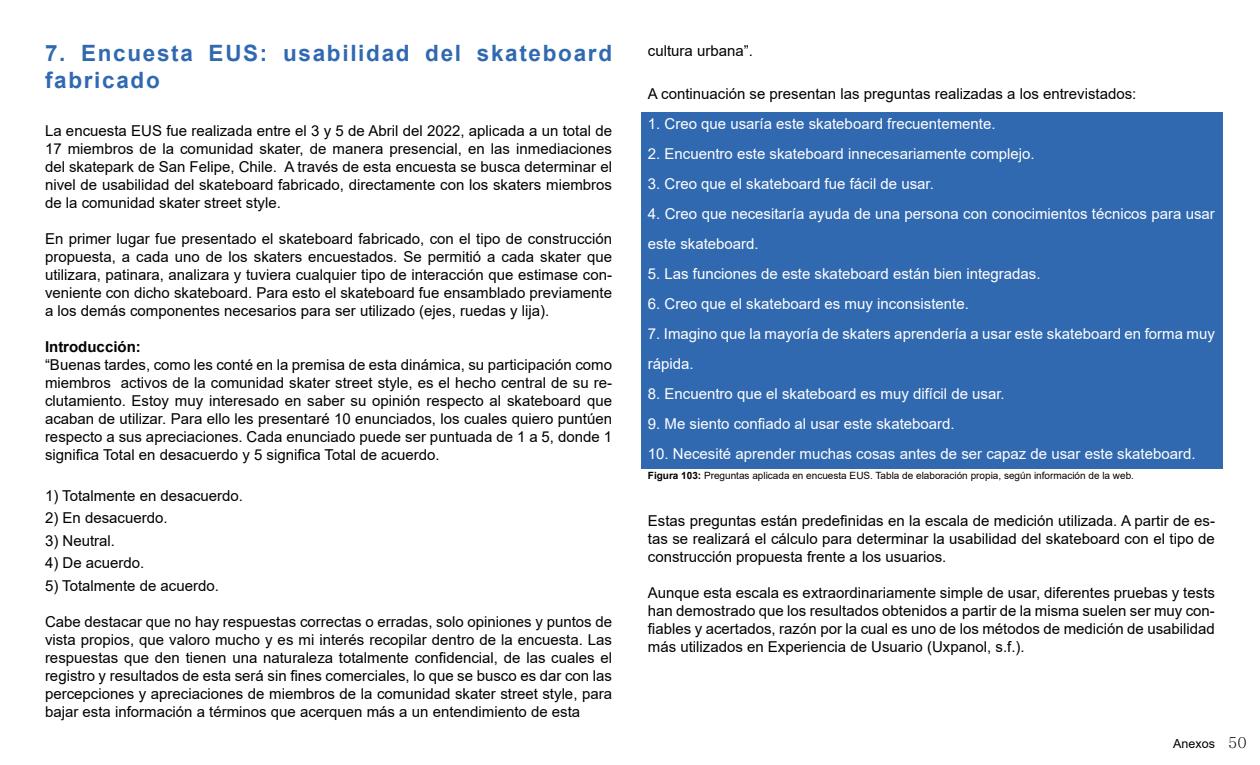
<style>
.page{position:relative;width:1260px;height:765px;background:#fff}
.page>*{position:absolute;margin:0;border:0;box-sizing:border-box;transform-origin:0 0}
.t1{font:700 22.5px/27px "Arial";letter-spacing:.075em;color:#3169b1}
.t2{font:15px/18px "Arial";color:#000;text-align:justify}
.t3{font:15px/30px "Arial";color:#fff}
.t4{font:700 15px "Arial";color:#000}
.t5{font:12.5px "Arial";color:#000}
.t6{font:10px "Arial";color:#000}
.s1{font-weight:700}
.s2{font-family:"Adobe Myungjo Std";font-weight:500;font-size:15px}
</style>
<div class="page">
<div style="left:641px;top:112px;width:582px;height:357px;background:#3169b1"></div>
<h1 class="t1" style="left:45px;top:40px;width:569px">7. Encuesta EUS: usabilidad del skateboard fabricado</h1>
<p class="t2" style="left:45px;top:122px;width:569px">La encuesta EUS fue realizada entre el 3 y 5 de Abril del 2022, aplicada a un total de 17 miembros de la comunidad skater, de manera presencial, en las inmediaciones del skatepark de San Felipe, Chile. A través de esta encuesta se busca determinar el nivel de usabilidad del skateboard fabricado, directamente con los skaters miembros de la comunidad skater street style.</p>
<p class="t2" style="left:45px;top:230px;width:569px">En primer lugar fue presentado el skateboard fabricado, con el tipo de construcción propuesta, a cada uno de los skaters encuestados. Se permitió a cada skater que utilizara, patinara, analizara y tuviera cualquier tipo de interacción que estimase con&shy;veniente con dicho skateboard. Para esto el skateboard fue ensamblado previamente a los demás componentes necesarios para ser utilizado (ejes, ruedas y lija).</p>
<p class="t4" style="left:45px;top:337px;width:97px">Introducción:</p>
<p class="t2" style="left:45px;top:356px;width:569px">“Buenas tardes, como les conté en la premisa de esta dinámica, su participación como miembros activos de la comunidad skater street style, es el hecho central de su re&shy;clutamiento. Estoy muy interesado en saber su opinión respecto al skateboard que acaban de utilizar. Para ello les presentaré 10 enunciados, los cuales quiero puntúen respecto a sus apreciaciones. Cada enunciado puede ser puntuada de 1 a 5, donde 1 significa Total en desacuerdo y 5 significa Total de acuerdo.</p>
<p class="t2" style="left:45px;top:487px;width:200px">1) Totalmente en desacuerdo.</p>
<p class="t2" style="left:45px;top:509px;width:124px">2) En desacuerdo.</p>
<p class="t2" style="left:45px;top:532px;width:72px">3) Neutral.</p>
<p class="t2" style="left:45px;top:554px;width:101px">4) De acuerdo.</p>
<p class="t2" style="left:45px;top:577px;width:175px">5) Totalmente de acuerdo.</p>
<p class="t2" style="left:45px;top:613px;width:569px">Cabe destacar que no hay respuestas correctas o erradas, solo opiniones y puntos de vista propios, que valoro mucho y es mi interés recopilar dentro de la encuesta. Las respuestas que den tienen una naturaleza totalmente confidencial, de las cuales el registro y resultados de esta será sin fines comerciales, lo que se busco es dar con las percepciones y apreciaciones de miembros de la comunidad skater street style, para bajar esta información a términos que acerquen más a un entendimiento de esta</p>
<p class="t2" style="left:648px;top:42px;width:107px">cultura urbana”.</p>
<p class="t2" style="left:648px;top:85px;width:490px">A continuación se presentan las preguntas realizadas a los entrevistados:</p>
<p class="t3" style="left:648px;top:109px;width:349px">1. Creo que usaría este skateboard frecuentemente.</p>
<p class="t3" style="left:648px;top:139px;width:388px">2. Encuentro este skateboard innecesariamente complejo.</p>
<p class="t3" style="left:648px;top:169px;width:288px">3. Creo que el skateboard fue fácil de usar.</p>
<p class="t3" style="left:648px;top:199px;width:569px">4. Creo que necesitaría ayuda de una persona con conocimientos técnicos para usar este skateboard.</p>
<p class="t3" style="left:648px;top:259px;width:394px">5. Las funciones de este skateboard están bien integradas.</p>
<p class="t3" style="left:648px;top:289px;width:322px">6. Creo que el skateboard es muy inconsistente.</p>
<p class="t3" style="left:648px;top:319px;width:569px">7. Imagino que la mayoría de skaters aprendería a usar este skateboard en forma muy rápida.</p>
<p class="t3" style="left:648px;top:379px;width:358px">8. Encuentro que el skateboard es muy difícil de usar.</p>
<p class="t3" style="left:648px;top:409px;width:308px">9. Me siento confiado al usar este skateboard.</p>
<p class="t3" style="left:648px;top:439px;width:549px">10. Necesité aprender muchas cosas antes de ser capaz de usar este skateboard.</p>
<p class="t6" style="left:648px;top:469px;width:488px"><span class="s1">Figura 103:</span> Preguntas aplicada en encuesta EUS. Tabla de elaboración propia, según información de la web.</p>
<p class="t2" style="left:648px;top:511px;width:569px">Estas preguntas están predefinidas en la escala de medición utilizada. A partir de es&shy;tas se realizará el cálculo para determinar la usabilidad del skateboard con el tipo de construcción propuesta frente a los usuarios.</p>
<p class="t2" style="left:648px;top:583px;width:569px">Aunque esta escala es extraordinariamente simple de usar, diferentes pruebas y tests han demostrado que los resultados obtenidos a partir de la misma suelen ser muy con&shy;fiables y acertados, razón por la cual es uno de los métodos de medición de usabilidad más utilizados en Experiencia de Usuario (Uxpanol, s.f.).</p>
<p class="t5" style="left:1173px;top:735px;width:75px">Anexos <span class="s2">50</span></p>
</div>
